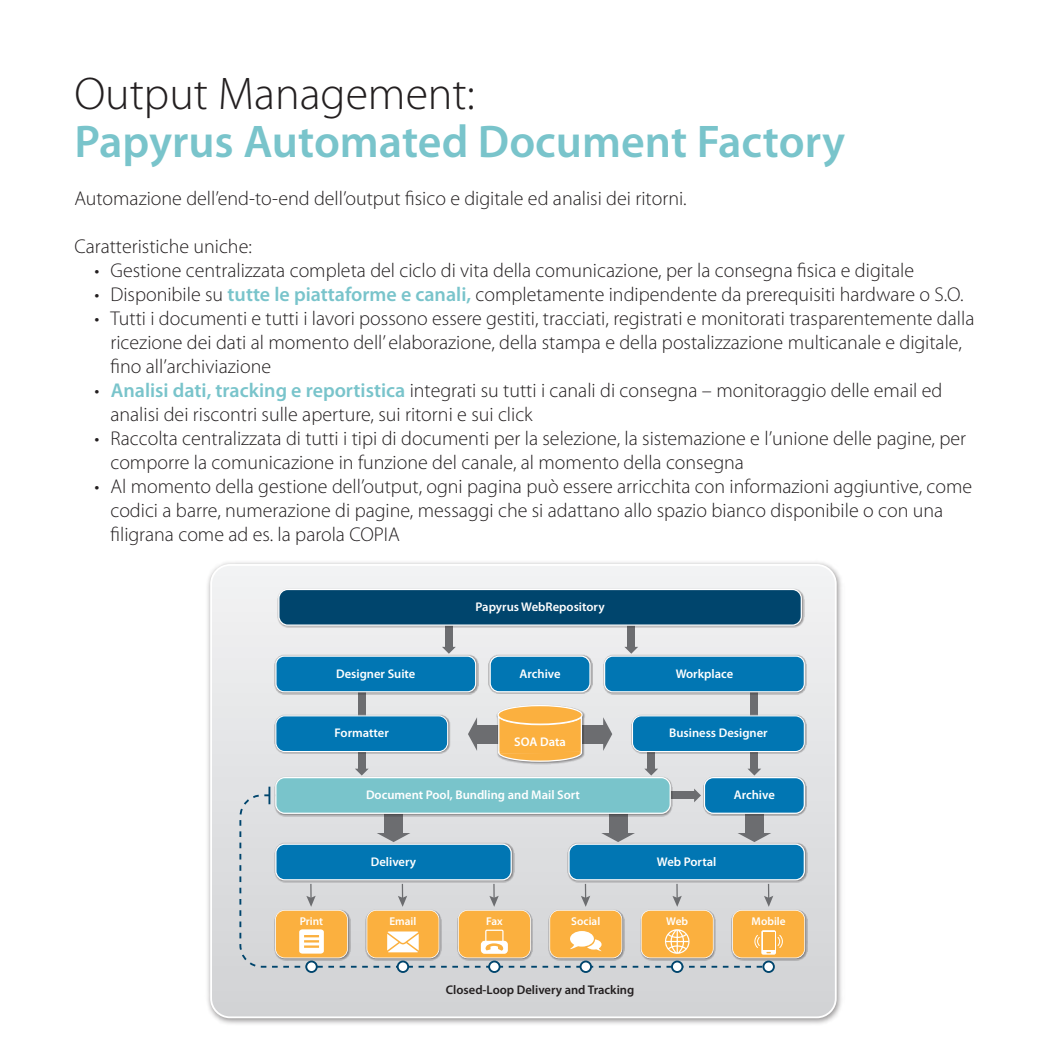
<style>
.page{position:relative;width:1049px;height:1049px;background:#fff}
.page>*{position:absolute;margin:0;border:0;box-sizing:border-box;transform-origin:0 0}
.t1{font:600 46px "Myriad Pro";color:#79c4cb}
.t2{font:300 46px "Myriad Pro";color:#231f20}
.t3{font:300 20px/24px "Myriad Pro";color:#231f20}
.t4{font:600 12.6px "Myriad Pro";color:#fff}
.t5{font:600 12.6px "Myriad Pro";color:#231f20}
.t6{font:600 11.4px "Myriad Pro";color:#fff}
.s1{font-weight:600;color:#79c4cb}
</style>
<div class="page">
<img style="left:207px;top:562px;width:635px;height:462px">
<svg style="left:211px;top:565px;width:625px;height:452px"></svg>
<div style="left:210px;top:564px;width:627px;height:454px;border:2px solid #fff;border-radius:19px"></div>
<svg style="left:694px;top:788px;width:7px;height:5px"></svg>
<div style="left:648px;top:792px;width:47px;height:7px;background:#6c6d70"></div>
<svg style="left:603px;top:717px;width:9px;height:34px"></svg>
<div style="left:572px;top:725px;width:32px;height:18px;background:#6c6d70"></div>
<svg style="left:468px;top:717px;width:9px;height:34px"></svg>
<div style="left:476px;top:725px;width:32px;height:18px;background:#6c6d70"></div>
<svg style="left:644px;top:769px;width:14px;height:6px"></svg>
<div style="left:647px;top:723px;width:8px;height:47px;background:#6c6d70"></div>
<svg style="left:238px;top:793px;width:526px;height:175px;background:#d4d6d9"></svg>
<svg style="left:355px;top:769px;width:14px;height:6px"></svg>
<div style="left:358px;top:682px;width:7px;height:88px;background:#6c6d70"></div>
<img style="left:274px;top:909px;width:76px;height:51px">
<img style="left:275px;top:655px;width:203px;height:39px">
<div style="left:276px;top:656px;width:200px;height:36px;background:#0176b3;border-radius:8px"></div>
<div style="left:275px;top:655px;width:201px;height:37px;border:1px solid #fff;border-radius:8px"></div>
<img style="left:497px;top:704px;width:88px;height:60px">
<div style="left:499px;top:744px;width:82px;height:17px;background:#fbb03f;border-radius:50%"></div>
<div style="left:498px;top:743px;width:84px;height:19px;border:1px solid #fff;border-radius:50%"></div>
<svg style="left:497px;top:705px;width:86px;height:49px"></svg>
<img style="left:275px;top:715px;width:175px;height:39px">
<div style="left:276px;top:716px;width:172px;height:35px;background:#0176b3;border-radius:9px"></div>
<div style="left:275px;top:715px;width:173px;height:37px;border:1px solid #fff;border-radius:9px"></div>
<img style="left:274px;top:843px;width:240px;height:39px">
<div style="left:276px;top:844px;width:235px;height:36px;background:#0176b3;border-radius:9px"></div>
<div style="left:275px;top:843px;width:237px;height:37px;border:1px solid #fff;border-radius:9px"></div>
<img style="left:568px;top:843px;width:239px;height:39px">
<div style="left:569px;top:844px;width:235px;height:36px;background:#0176b3;border-radius:9px"></div>
<div style="left:568px;top:843px;width:237px;height:37px;border:1px solid #fff;border-radius:9px"></div>
<img style="left:366px;top:909px;width:75px;height:51px">
<img style="left:457px;top:909px;width:76px;height:51px">
<img style="left:548px;top:909px;width:76px;height:51px">
<img style="left:731px;top:909px;width:76px;height:51px">
<img style="left:640px;top:909px;width:76px;height:51px">
<svg style="left:458px;top:884px;width:73px;height:74px;background:#edc487"></svg>
<svg style="left:641px;top:884px;width:73px;height:74px;background:#ecc384"></svg>
<svg style="left:732px;top:884px;width:73px;height:74px;background:#ecc282"></svg>
<img style="left:489px;top:655px;width:103px;height:39px">
<div style="left:490px;top:656px;width:100px;height:36px;background:#0176b3;border-radius:9px"></div>
<div style="left:489px;top:655px;width:102px;height:37px;border:1px solid #fff;border-radius:9px"></div>
<svg style="left:377px;top:818px;width:33px;height:24px"></svg>
<div style="left:384px;top:802px;width:19px;height:32px;background:#6c6d70"></div>
<svg style="left:601px;top:818px;width:34px;height:24px"></svg>
<div style="left:609px;top:802px;width:18px;height:32px;background:#6c6d70"></div>
<svg style="left:737px;top:818px;width:34px;height:24px"></svg>
<div style="left:745px;top:802px;width:19px;height:32px;background:#6c6d70"></div>
<img style="left:703px;top:776px;width:103px;height:39px">
<div style="left:704px;top:777px;width:100px;height:36px;background:#0176b3;border-radius:9px"></div>
<div style="left:704px;top:777px;width:101px;height:37px;border:1px solid #fff;border-radius:9px"></div>
<img style="left:274px;top:776px;width:399px;height:40px">
<div style="left:276px;top:777px;width:394px;height:36px;background:#79c4cb;border-radius:9px"></div>
<div style="left:275px;top:777px;width:396px;height:37px;border:1px solid #fff;border-radius:9px"></div>
<div style="left:672px;top:961px;width:10px;height:11px;background:#fff;border-radius:50%"></div>
<div style="left:671px;top:960px;width:12px;height:13px;border:2px solid #00456d;border-radius:50%"></div>
<div style="left:763px;top:961px;width:11px;height:11px;background:#fff;border-radius:50%"></div>
<div style="left:762px;top:960px;width:13px;height:13px;border:2px solid #00456d;border-radius:50%"></div>
<div style="left:580px;top:961px;width:11px;height:11px;background:#fff;border-radius:50%"></div>
<div style="left:580px;top:960px;width:12px;height:13px;border:2px solid #00456d;border-radius:50%"></div>
<div style="left:489px;top:961px;width:11px;height:11px;background:#fff;border-radius:50%"></div>
<div style="left:488px;top:960px;width:12px;height:13px;border:2px solid #00456d;border-radius:50%"></div>
<div style="left:398px;top:961px;width:10px;height:11px;background:#fff;border-radius:50%"></div>
<div style="left:397px;top:960px;width:12px;height:13px;border:2px solid #00456d;border-radius:50%"></div>
<div style="left:306px;top:961px;width:11px;height:11px;background:#fff;border-radius:50%"></div>
<div style="left:305px;top:960px;width:13px;height:13px;border:2px solid #00456d;border-radius:50%"></div>
<svg style="left:268px;top:787px;width:2px;height:17px"></svg>
<svg style="left:747px;top:769px;width:14px;height:6px"></svg>
<div style="left:750px;top:682px;width:8px;height:88px;background:#6c6d70"></div>
<img style="left:631px;top:715px;width:175px;height:39px">
<div style="left:632px;top:716px;width:172px;height:35px;background:#0176b3;border-radius:9px"></div>
<div style="left:632px;top:715px;width:173px;height:37px;border:1px solid #fff;border-radius:9px"></div>
<img style="left:603px;top:655px;width:204px;height:39px">
<div style="left:605px;top:656px;width:199px;height:36px;background:#0176b3;border-radius:8px"></div>
<div style="left:604px;top:655px;width:201px;height:37px;border:1px solid #fff;border-radius:8px"></div>
<svg style="left:442px;top:647px;width:14px;height:7px"></svg>
<div style="left:445px;top:601px;width:8px;height:47px;background:#6c6d70"></div>
<svg style="left:624px;top:647px;width:14px;height:7px"></svg>
<div style="left:627px;top:601px;width:8px;height:47px;background:#6c6d70"></div>
<img style="left:277px;top:588px;width:527px;height:40px">
<div style="left:279px;top:589px;width:522px;height:36px;background:#00456d;border-radius:9px"></div>
<div style="left:278px;top:589px;width:524px;height:37px;border:1px solid #fff;border-radius:9px"></div>
<svg style="left:366px;top:884px;width:73px;height:74px;background:#edc78f"></svg>
<svg style="left:549px;top:884px;width:73px;height:74px;background:#edc58a"></svg>
<svg style="left:275px;top:884px;width:73px;height:74px;background:#edc68d"></svg>
<h1 class="t2" style="left:74px;top:68px;width:402px">Output Management:</h1>
<h1 class="t1" style="left:74px;top:116px;width:772px">Papyrus Automated Document Factory</h1>
<p class="t3" style="left:74px;top:187px;width:614px">Automazione dell’end-to-end dell’output fisico e digitale ed analisi dei ritorni.</p>
<p class="t3" style="left:74px;top:235px;width:179px">Caratteristiche uniche:</p>
<p class="t3" style="left:94px;top:259px;width:821px">• Gestione centralizzata completa del ciclo di vita della comunicazione, per la consegna fisica e digitale</p>
<p class="t3" style="left:94px;top:283px;width:870px">• Disponibile su <span class="s1">tutte le piattaforme e canali,</span> completamente indipendente da prerequisiti hardware o S.O.</p>
<p class="t3" style="left:110px;top:307px;width:865px;text-indent:-16px">• Tutti i documenti e tutti i lavori possono essere gestiti, tracciati, registrati e monitorati trasparentemente dalla ricezione dei dati al momento dell’ elaborazione, della stampa e della postalizzazione multicanale e digitale, fino all’archiviazione</p>
<p class="t3" style="left:110px;top:379px;width:833px;text-indent:-16px">• <span class="s1">Analisi dati, tracking e reportistica</span> integrati su tutti i canali di consegna – monitoraggio delle email ed analisi dei riscontri sulle aperture, sui ritorni e sui click</p>
<p class="t3" style="left:110px;top:427px;width:857px;text-indent:-16px">• Raccolta centralizzata di tutti i tipi di documenti per la selezione, la sistemazione e l’unione delle pagine, per comporre la comunicazione in funzione del canale, al momento della consegna</p>
<p class="t3" style="left:110px;top:475px;width:863px;text-indent:-16px">• Al momento della gestione dell’output, ogni pagina può essere arricchita con informazioni aggiuntive, come codici a barre, numerazione di pagine, messaggi che si adattano allo spazio bianco disponibile o con una filigrana come ad es. la parola COPIA</p>
<p class="t4" style="left:336px;top:666px;width:81px">Designer Suite</p>
<p class="t4" style="left:335px;top:726px;width:56px">Formatter</p>
<p class="t4" style="left:475px;top:600px;width:131px">Papyrus WebRepository</p>
<p class="t4" style="left:519px;top:666px;width:43px">Archive</p>
<p class="t4" style="left:514px;top:735px;width:53px">SOA Data</p>
<p class="t4" style="left:676px;top:666px;width:59px">Workplace</p>
<p class="t4" style="left:669px;top:726px;width:100px">Business Designer</p>
<p class="t4" style="left:366px;top:788px;width:216px">Document Pool, Bundling and Mail Sort</p>
<p class="t4" style="left:734px;top:788px;width:43px">Archive</p>
<p class="t6" style="left:300px;top:915px;width:25px">Print</p>
<p class="t4" style="left:371px;top:854px;width:47px">Delivery</p>
<p class="t4" style="left:657px;top:854px;width:61px">Web Portal</p>
<p class="t6" style="left:389px;top:915px;width:28px">Email</p>
<p class="t6" style="left:486px;top:915px;width:18px">Fax</p>
<p class="t6" style="left:571px;top:915px;width:30px">Social</p>
<p class="t6" style="left:666px;top:915px;width:23px">Web</p>
<p class="t6" style="left:751px;top:915px;width:36px">Mobile</p>
<p class="t5" style="left:446px;top:982px;width:190px">Closed-Loop Delivery and Tracking</p>
</div>
